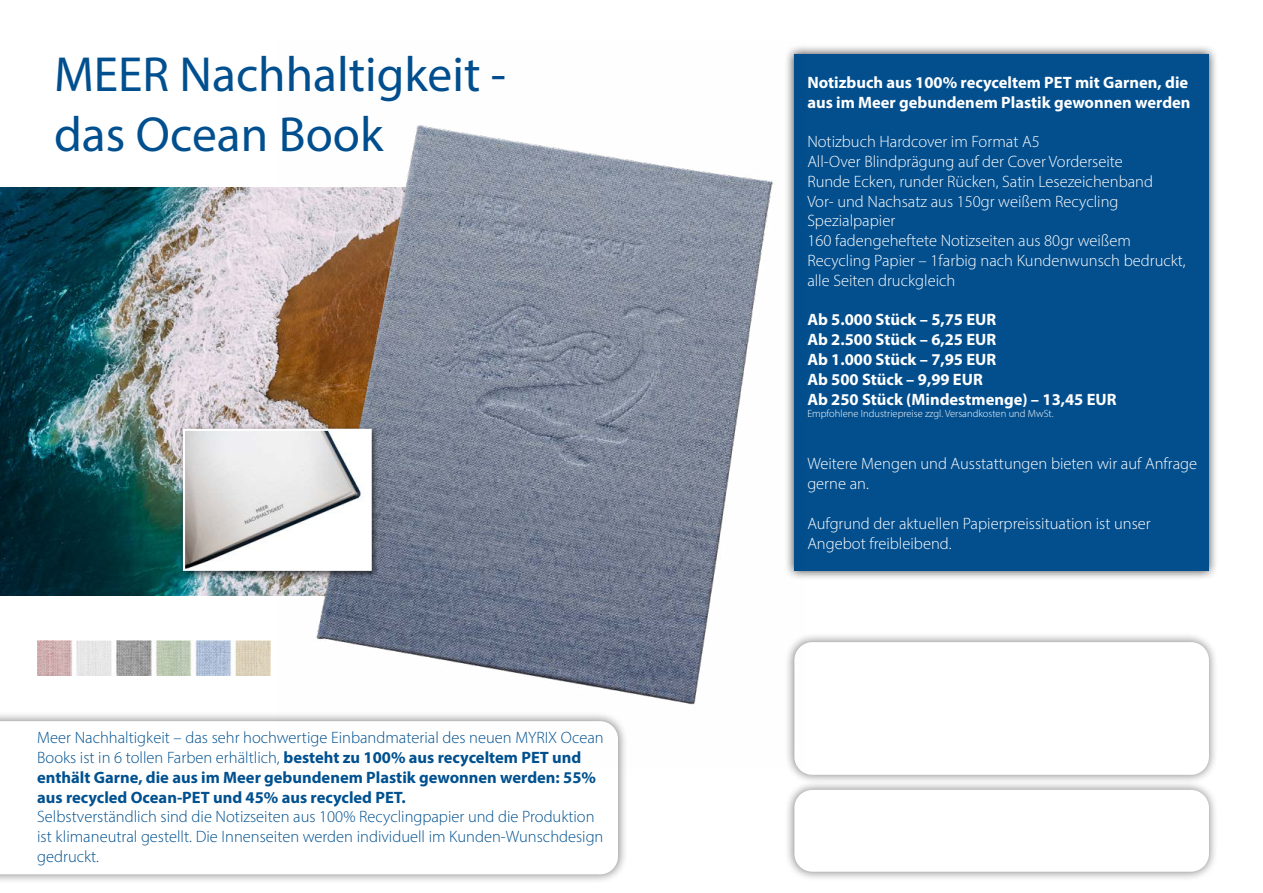
<style>
.page{position:relative;width:1263px;height:893px;background:#fff}
.page>*{position:absolute;margin:0;border:0;box-sizing:border-box;transform-origin:0 0}
.t1{font:49.5px/59.4px "Myriad Pro";color:#004f8f}
.t2{font:300 16.5px/19.8px "Myriad Pro";color:#fff}
.t3{font:700 16.5px/19.8px "Myriad Pro";color:#005190}
.t4{font:700 16.5px/19.8px "Myriad Pro";color:#fff}
.t5{font:300 16.5px/19.8px "Myriad Pro";color:#005190}
.t6{font:300 10.5px "Myriad Pro";color:#fff}
.s1{font-weight:300}
</style>
<div class="page">
<div style="left:784px;top:44px;width:435px;height:537px;background:#000;opacity:.75"></div>
<div style="left:794px;top:54px;width:415px;height:517px;background:#034f8e"></div>
<div style="left:0;top:711px;width:628px;height:173px;background:#000;opacity:.75"></div>
<svg style="left:0;top:721px;width:618px;height:153px"></svg>
<div style="left:784px;top:632px;width:435px;height:153px;background:#000;opacity:.75"></div>
<div style="left:794px;top:642px;width:415px;height:133px;background:#fff;border-radius:18px"></div>
<div style="left:784px;top:780px;width:435px;height:102px;background:#000;opacity:.75"></div>
<div style="left:794px;top:790px;width:415px;height:82px;background:#fff;border-radius:18px"></div>
<img style="left:0;top:188px;width:278px;height:407px">
<img style="left:278px;top:44px;width:527px;height:724px">
<img style="left:37px;top:640px;width:233px;height:35px">
<div style="left:180px;top:426px;width:199px;height:153px;background:#000;opacity:.62"></div>
<img style="left:186px;top:432px;width:183px;height:136px">
<div style="left:183px;top:429px;width:189px;height:142px;border:2px solid #fff"></div>
<h1 class="t1" style="left:54px;top:44px;width:454px">MEER Nachhaltigkeit - das Ocean Book</h1>
<p class="t3" style="left:37px;top:727px;width:568px"><span class="s1">Meer Nachhaltigkeit – das sehr hochwertige Einbandmaterial des neuen MYRIX Ocean Books ist in 6 tollen Farben erhältlich,</span> besteht zu 100% aus recyceltem PET und enthält Garne, die aus im Meer gebundenem Plastik gewonnen werden: 55% aus recycled Ocean-PET und 45% aus recycled PET.</p>
<p class="t5" style="left:37px;top:807px;width:568px">Selbstverständlich sind die Notizseiten aus 100% Recyclingpapier und die Produktion ist klimaneutral gestellt. Die Innenseiten werden individuell im Kunden-Wunschdesign gedruckt.</p>
<p class="t4" style="left:807px;top:72px;width:385px">Notizbuch aus 100% recyceltem PET mit Garnen, die aus im Meer gebundenem Plastik gewonnen werden</p>
<p class="t2" style="left:807px;top:132px;width:380px">Notizbuch Hardcover im Format A5<br>All-Over Blindprägung auf der Cover Vorderseite<br>Runde Ecken, runder Rücken, Satin Lesezeichenband<br>Vor- und Nachsatz aus 150gr weißem Recycling Spezialpapier<br>160 fadengeheftete Notizseiten aus 80gr weißem Recycling Papier – 1farbig nach Kundenwunsch bedruckt, alle Seiten druckgleich</p>
<p class="t4" style="left:807px;top:309px;width:311px">Ab 5.000 Stück – 5,75 EUR<br>Ab 2.500 Stück – 6,25 EUR<br>Ab 1.000 Stück – 7,95 EUR<br>Ab 500 Stück – 9,99 EUR<br>Ab 250 Stück (Mindestmenge) – 13,45 EUR</p>
<p class="t6" style="left:807px;top:407px;width:248px">Empfohlene Industriepreise zzgl. Versandkosten und MwSt.</p>
<p class="t2" style="left:807px;top:454px;width:391px">Weitere Mengen und Ausstattungen bieten wir auf Anfrage gerne an.</p>
<p class="t2" style="left:807px;top:513px;width:345px">Aufgrund der aktuellen Papierpreissituation ist unser<br>Angebot freibleibend.</p>
</div>
